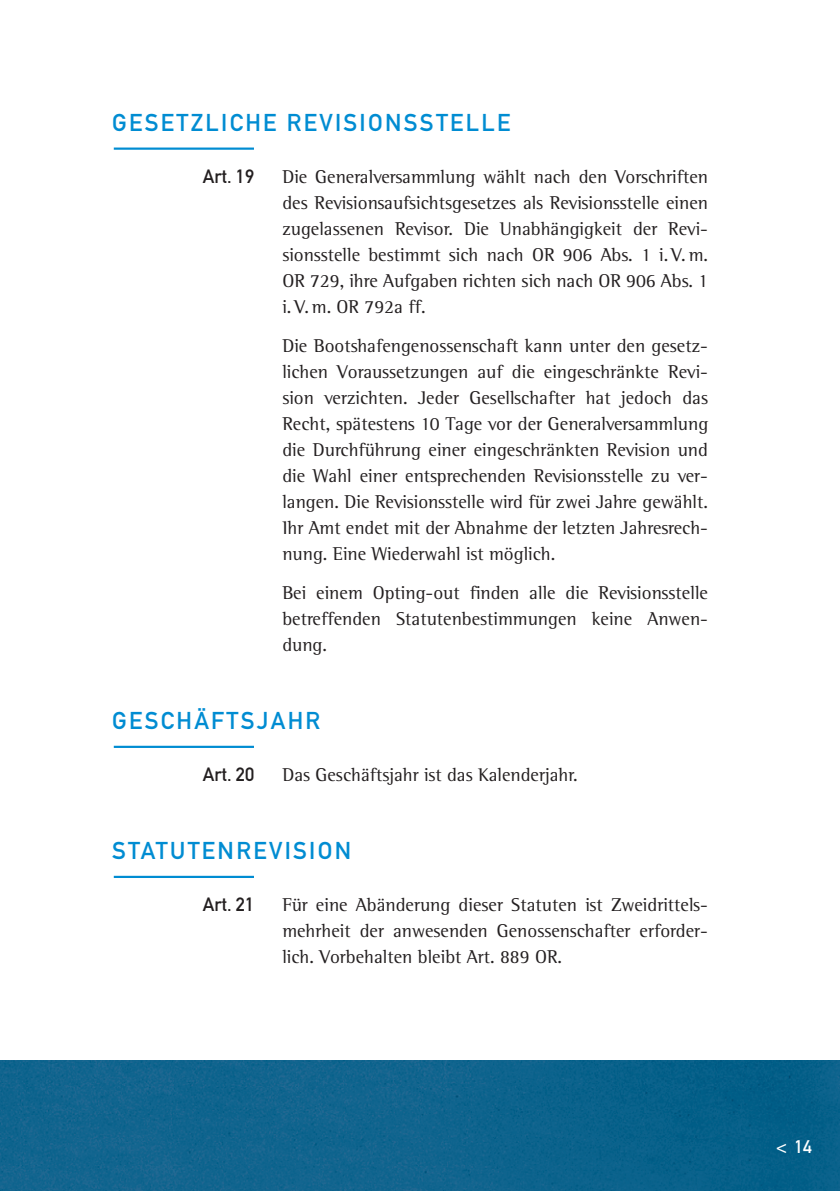
<style>
.page{position:relative;width:840px;height:1191px;background:#fff}
.page>*{position:absolute;margin:0;border:0;box-sizing:border-box;transform-origin:0 0}
.t1{font:24px "DIN Mittelschrift";letter-spacing:.095em;color:#008cd2}
.t2{font:19px/26px "AT Rotis Semi Serif";color:#231f20;text-align:justify}
.t3{font:19px "DIN Mittelschrift";color:#231f20}
.t4{font:18px "DIN Mittelschrift";color:#fff}
</style>
<div class="page">
<img style="left:0;top:1060px;width:839px;height:131px">
<hr style="left:114px;top:147px;width:140px;height:3px;background:#008cd2">
<hr style="left:114px;top:745px;width:140px;height:3px;background:#008cd2">
<hr style="left:114px;top:875px;width:140px;height:3px;background:#008cd2">
<p class="t1" style="left:112px;top:113px;width:400px">GESETZLICHE REVISIONSSTELLE</p>
<p class="t3" style="left:203px;top:169px;width:53px">Art. 19</p>
<p class="t2" style="left:282px;top:165px;width:427px">Die Generalversammlung wählt nach den Vorschriften des Revisionsaufsichtsgesetzes als Revisionsstelle einen zugelassenen Revisor. Die Unabhängigkeit der Revi&shy;sionsstelle bestimmt sich nach OR 906 Abs. 1 i. V. m.<br>OR 729, ihre Aufgaben richten sich nach OR 906 Abs. 1 i. V. m. OR 792a ff.</p>
<p class="t2" style="left:282px;top:334px;width:427px">Die Bootshafengenossenschaft kann unter den gesetz&shy;lichen Voraussetzungen auf die eingeschränkte Revi&shy;sion verzichten. Jeder Gesellschafter hat jedoch das Recht, spätestens 10 Tage vor der Generalversammlung die Durchführung einer eingeschränkten Revision und die Wahl einer entsprechenden Revisionsstelle zu ver&shy;langen. Die Revisionsstelle wird für zwei Jahre gewählt.<br>Ihr Amt endet mit der Abnahme der letzten Jahresrech&shy;nung. Eine Wiederwahl ist möglich.</p>
<p class="t2" style="left:282px;top:581px;width:427px">Bei einem Opting-out finden alle die Revisionsstelle betreffenden Statutenbestimmungen keine Anwen&shy;dung.</p>
<p class="t1" style="left:112px;top:711px;width:209px">GESCHÄFTSJAHR</p>
<p class="t3" style="left:203px;top:767px;width:53px">Art. 20</p>
<p class="t2" style="left:282px;top:763px;width:297px">Das Geschäftsjahr ist das Kalenderjahr.</p>
<p class="t1" style="left:112px;top:841px;width:240px">STATUTENREVISION</p>
<p class="t3" style="left:203px;top:897px;width:53px">Art. 21</p>
<p class="t2" style="left:282px;top:893px;width:427px">Für eine Abänderung dieser Statuten ist Zweidrittels&shy;mehrheit der anwesenden Genossenschafter erforder&shy;lich. Vorbehalten bleibt Art. 889 OR.</p>
<p class="t4" style="left:775px;top:1140px;width:37px">&lt; 14</p>
</div>
